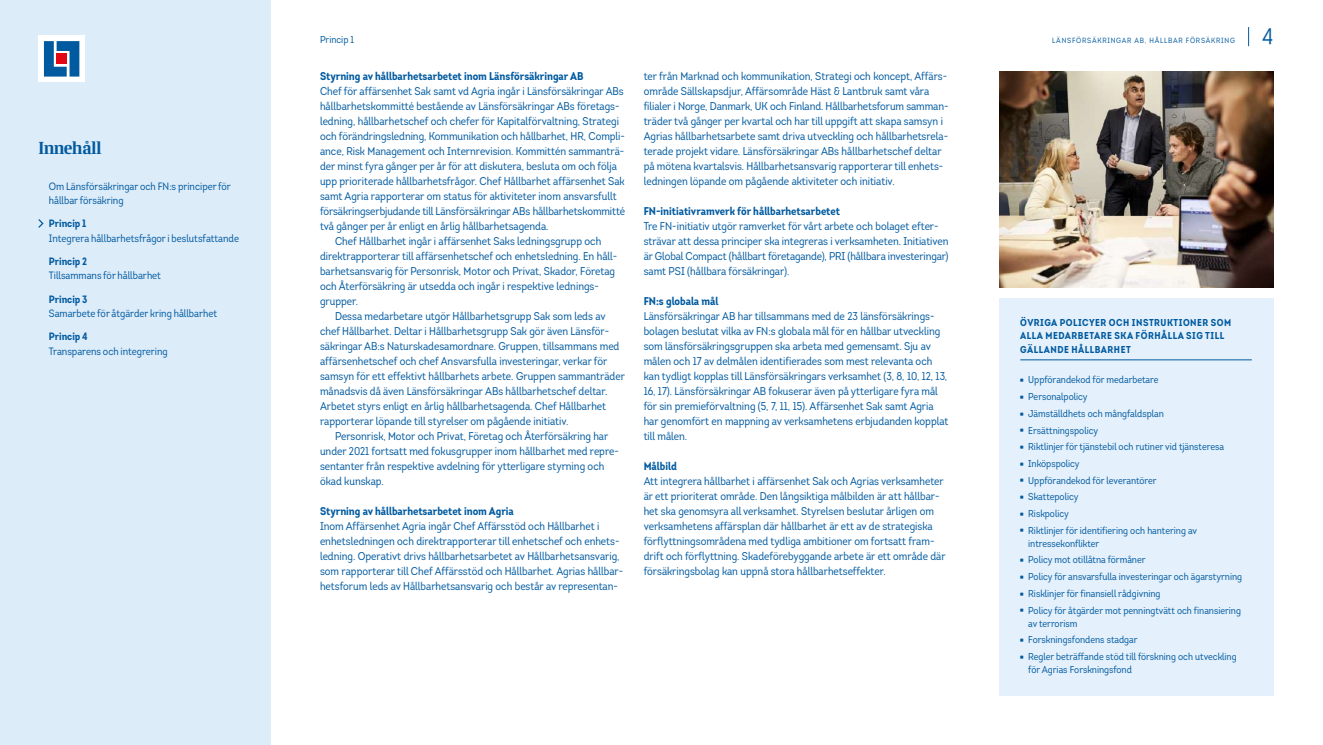
<style>
.page{position:relative;width:1323px;height:745px;background:#fff}
.page>*{position:absolute;margin:0;border:0;box-sizing:border-box;transform-origin:0 0}
.t1{font:22.5px "Intro Cond";color:#005aa0}
.t2{font:17.5px "LF Rubrik 2";letter-spacing:-.035em;color:#005aa0}
.t3{font:11.25px/15px "Intro Cond";color:#005aa0}
.t4{font:700 11.25px "Intro Cond";color:#005aa0}
.t5{font:10.62px/14.4px "Intro Cond";color:#005aa0}
.t6{font:700 10.62px "Intro Cond";color:#005aa0}
.t7{font:10px/13.1px "Intro Cond";color:#005aa0}
.t8{font:700 10px/13.1px "Intro Cond";letter-spacing:.05em;color:#005aa0}
.t9{font:7.5px "Intro Cond";letter-spacing:.1em;color:#005aa0}
.s1{font-family:"LF Rubrik 2"}
</style>
<div class="page">
<div style="left:999px;top:298px;width:274px;height:396px;background:#e4f0fb"></div>
<hr style="left:1020px;top:359px;width:232px;height:1px;background:#005aa0">
<img style="left:999px;top:72px;width:274px;height:215px">
<div style="left:0;top:0;width:270px;height:744px;background:#ddecf9"></div>
<svg style="left:1248px;top:27px;width:1px;height:19px"></svg>
<svg style="left:38px;top:219px;width:6px;height:9px"></svg>
<div style="left:38px;top:35px;width:47px;height:47px;background:#fff"></div>
<svg style="left:44px;top:41px;width:35px;height:35px"></svg>
<div style="left:57px;top:54px;width:10px;height:10px;background:#e30613"></div>
<h2 class="t2" style="left:38px;top:137px;width:65px">Innehåll</h2>
<p class="t5" style="left:49px;top:179px;width:184px">Om Länsförsäkringar och FN:s principer för hållbar försäkring</p>
<p class="t6" style="left:49px;top:217px;width:39px">Princip 1</p>
<p class="t5" style="left:49px;top:231px;width:192px">Integrera hållbarhetsfrågor i beslutsfattande</p>
<p class="t6" style="left:49px;top:254px;width:40px">Princip 2</p>
<p class="t5" style="left:49px;top:268px;width:114px">Tillsammans för hållbarhet</p>
<p class="t6" style="left:49px;top:292px;width:40px">Princip 3</p>
<p class="t5" style="left:49px;top:306px;width:170px">Samarbete för åtgärder kring hållbarhet</p>
<p class="t6" style="left:49px;top:329px;width:40px">Princip 4</p>
<p class="t5" style="left:49px;top:343px;width:120px">Transparens och integrering</p>
<p class="t7" style="left:320px;top:33px;width:36px">Princip 1</p>
<p class="t9" style="left:1052px;top:35px;width:184px">LÄNSFÖRSÄKRINGAR AB, HÅLLBAR FÖRSÄKRING</p>
<h1 class="t1" style="left:1262px;top:22px;width:13px">4</h1>
<p class="t4" style="left:320px;top:68px;width:265px">Styrning av hållbarhetsarbetet inom Länsförsäkringar AB</p>
<p class="t3" style="left:320px;top:83px;width:305px">Chef för affärsenhet Sak samt vd Agria ingår i Länsförsäkringar ABs</p>
<p class="t3" style="left:320px;top:98px;width:301px">hållbarhetskommitté bestående av Länsförsäkringar ABs företags-</p>
<p class="t3" style="left:320px;top:113px;width:300px">ledning, hållbarhetschef och chefer för Kapitalförvaltning, Strategi</p>
<p class="t3" style="left:320px;top:128px;width:306px">och förändringsledning, Kommunikation och hållbarhet, HR, Compli-</p>
<p class="t3" style="left:320px;top:143px;width:306px">ance, Risk Management och Internrevision. Kommittén sammanträ-</p>
<p class="t3" style="left:320px;top:158px;width:298px">der minst fyra gånger per år för att diskutera, besluta om och följa</p>
<p class="t3" style="left:320px;top:173px;width:306px">upp prioriterade hållbarhetsfrågor. Chef Hållbarhet affärsenhet Sak</p>
<p class="t3" style="left:320px;top:188px;width:298px">samt Agria rapporterar om status för aktiviteter inom ansvarsfullt</p>
<p class="t3" style="left:320px;top:203px;width:307px">försäkringserbjudande till Länsförsäkringar ABs hållbarhetskommitté</p>
<p class="t3" style="left:320px;top:218px;width:230px">två gånger per år enligt en årlig hållbarhetsagenda.</p>
<p class="t3" style="left:335px;top:233px;width:268px">Chef Hållbarhet ingår i affärsenhet Saks ledningsgrupp och</p>
<p class="t3" style="left:320px;top:248px;width:299px">direktrapporterar till affärsenhetschef och enhetsledning. En håll-</p>
<p class="t3" style="left:320px;top:263px;width:296px">barhetsansvarig för Personrisk, Motor och Privat, Skador, Företag</p>
<p class="t3" style="left:320px;top:278px;width:280px">och Återförsäkring är utsedda och ingår i respektive lednings-</p>
<p class="t3" style="left:320px;top:293px;width:40px">grupper.</p>
<p class="t3" style="left:335px;top:308px;width:272px">Dessa medarbetare utgör Hållbarhetsgrupp Sak som leds av</p>
<p class="t3" style="left:320px;top:323px;width:291px">chef Hållbarhet. Deltar i Hållbarhetsgrupp Sak gör även Länsför-</p>
<p class="t3" style="left:320px;top:338px;width:301px">säkringar AB:s Naturskadesamordnare. Gruppen, tillsammans med</p>
<p class="t3" style="left:320px;top:353px;width:289px">affärsenhetschef och chef Ansvarsfulla investeringar, verkar för</p>
<p class="t3" style="left:320px;top:368px;width:306px">samsyn för ett effektivt hållbarhets arbete. Gruppen sammanträder</p>
<p class="t3" style="left:320px;top:383px;width:289px">månadsvis då även Länsförsäkringar ABs hållbarhetschef deltar.</p>
<p class="t3" style="left:320px;top:398px;width:288px">Arbetet styrs enligt en årlig hållbarhetsagenda. Chef Hållbarhet</p>
<p class="t3" style="left:320px;top:413px;width:250px">rapporterar löpande till styrelser om pågående initiativ.</p>
<p class="t3" style="left:335px;top:428px;width:275px">Personrisk, Motor och Privat, Företag och Återförsäkring har</p>
<p class="t3" style="left:320px;top:443px;width:300px">under 2021 fortsatt med fokusgrupper inom hållbarhet med repre-</p>
<p class="t3" style="left:320px;top:458px;width:286px">sentanter från respektive avdelning för ytterligare styrning och</p>
<p class="t3" style="left:320px;top:473px;width:65px">ökad kunskap.</p>
<p class="t4" style="left:320px;top:503px;width:195px">Styrning av hållbarhetsarbetet inom Agria</p>
<p class="t3" style="left:320px;top:518px;width:305px">Inom Affärsenhet Agria ingår Chef Affärsstöd och Hållbarhet i enhetsledningen och direktrapporterar till enhetschef och enhets&shy;ledning. Operativt drivs hållbarhetsarbetet av Hållbarhetsansvarig, som rapporterar till Chef Affärsstöd och Hållbarhet. Agrias hållbar&shy;hetsforum leds av Hållbarhetsansvarig och består av representan-</p>
<p class="t3" style="left:644px;top:68px;width:306px">ter från Marknad och kommunikation, Strategi och koncept, Affärs&shy;område Sällskapsdjur, Affärsområde Häst &amp; Lantbruk samt våra filialer i Norge, Danmark, UK och Finland. Hållbarhetsforum samman&shy;träder två gånger per kvartal och har till uppgift att skapa samsyn i Agrias hållbarhetsarbete samt driva utveckling och hållbarhetsrela&shy;terade projekt vidare. Länsförsäkringar ABs hållbarhetschef deltar på mötena kvartalsvis. Hållbarhetsansvarig rapporterar till enhets&shy;ledningen löpande om pågående aktiviteter och initiativ.</p>
<p class="t4" style="left:644px;top:203px;width:198px">FN-initiativramverk för hållbarhetsarbetet</p>
<p class="t3" style="left:644px;top:218px;width:306px">Tre FN-initiativ utgör ramverket för vårt arbete och bolaget efter&shy;strävar att dessa principer ska integreras i verksamheten. Initiativen är Global Compact (hållbart företagande), PRI (hållbara investeringar) samt PSI (hållbara försäkringar).</p>
<p class="t4" style="left:644px;top:293px;width:76px">FN:s globala mål</p>
<p class="t3" style="left:644px;top:308px;width:306px">Länsförsäkringar AB har tillsammans med de 23 länsförsäkrings&shy;bolagen beslutat vilka av FN:s globala mål för en hållbar utveckling som länsförsäkringsgruppen ska arbeta med gemensamt. Sju av målen och 17 av delmålen identifierades som mest relevanta och kan tydligt kopplas till Länsförsäkringars verksamhet (3, 8, 10, 12, 13, 16, 17). Länsförsäkringar AB fokuserar även på ytterligare fyra mål för sin premieförvaltning (5, 7, 11, 15). Affärsenhet Sak samt Agria har genomfört en mappning av verksamhetens erbjudanden kopplat till målen.</p>
<p class="t4" style="left:644px;top:458px;width:35px">Målbild</p>
<p class="t3" style="left:644px;top:473px;width:303px">Att integrera hållbarhet i affärsenhet Sak och Agrias verksamheter är ett prioriterat område. Den långsiktiga målbilden är att hållbar&shy;het ska genomsyra all verksamhet. Styrelsen beslutar årligen om verksamhetens affärsplan där hållbarhet är ett av de strategiska förflyttningsområdena med tydliga ambitioner om fortsatt fram&shy;drift och förflyttning. Skadeförebyggande arbete är ett område där försäkringsbolag kan uppnå stora hållbarhetseffekter.</p>
<p class="t8" style="left:1020px;top:316px;width:212px">ÖVRIGA POLICYER OCH INSTRUKTIONER SOM<br>ALLA MEDARBETARE SKA FÖRHÅLLA SIG TILL<br>GÄLLANDE HÅLLBARHET</p>
<p class="t7" style="left:1020px;top:373px;width:140px"><span class="s1">•</span> Uppförandekod för medarbetare</p>
<p class="t7" style="left:1020px;top:390px;width:69px"><span class="s1">•</span> Personalpolicy</p>
<p class="t7" style="left:1020px;top:406px;width:145px"><span class="s1">•</span> Jämställdhets och mångfaldsplan</p>
<p class="t7" style="left:1020px;top:423px;width:79px"><span class="s1">•</span> Ersättningspolicy</p>
<p class="t7" style="left:1020px;top:440px;width:205px"><span class="s1">•</span> Riktlinjer för tjänstebil och rutiner vid tjänsteresa</p>
<p class="t7" style="left:1020px;top:456px;width:61px"><span class="s1">•</span> Inköpspolicy</p>
<p class="t7" style="left:1020px;top:473px;width:138px"><span class="s1">•</span> Uppförandekod för leverantörer</p>
<p class="t7" style="left:1020px;top:490px;width:60px"><span class="s1">•</span> Skattepolicy</p>
<p class="t7" style="left:1020px;top:506px;width:50px"><span class="s1">•</span> Riskpolicy</p>
<p class="t7" style="left:1028px;top:523px;width:170px;text-indent:-8px"><span class="s1">•</span> Riktlinjer för identifiering och hantering av intressekonflikter</p>
<p class="t7" style="left:1020px;top:553px;width:127px"><span class="s1">•</span> Policy mot otillåtna förmåner</p>
<p class="t7" style="left:1020px;top:569px;width:223px"><span class="s1">•</span> Policy för ansvarsfulla investeringar och ägarstyrning</p>
<p class="t7" style="left:1020px;top:586px;width:142px"><span class="s1">•</span> Risklinjer för finansiell rådgivning</p>
<p class="t7" style="left:1028px;top:603px;width:214px;text-indent:-8px"><span class="s1">•</span> Policy för åtgärder mot penningtvätt och finansiering av terrorism</p>
<p class="t7" style="left:1020px;top:633px;width:119px"><span class="s1">•</span> Forskningsfondens stadgar</p>
<p class="t7" style="left:1028px;top:649px;width:210px;text-indent:-8px"><span class="s1">•</span> Regler beträffande stöd till förskning och utveckling för Agrias Forskningsfond</p>
</div>
